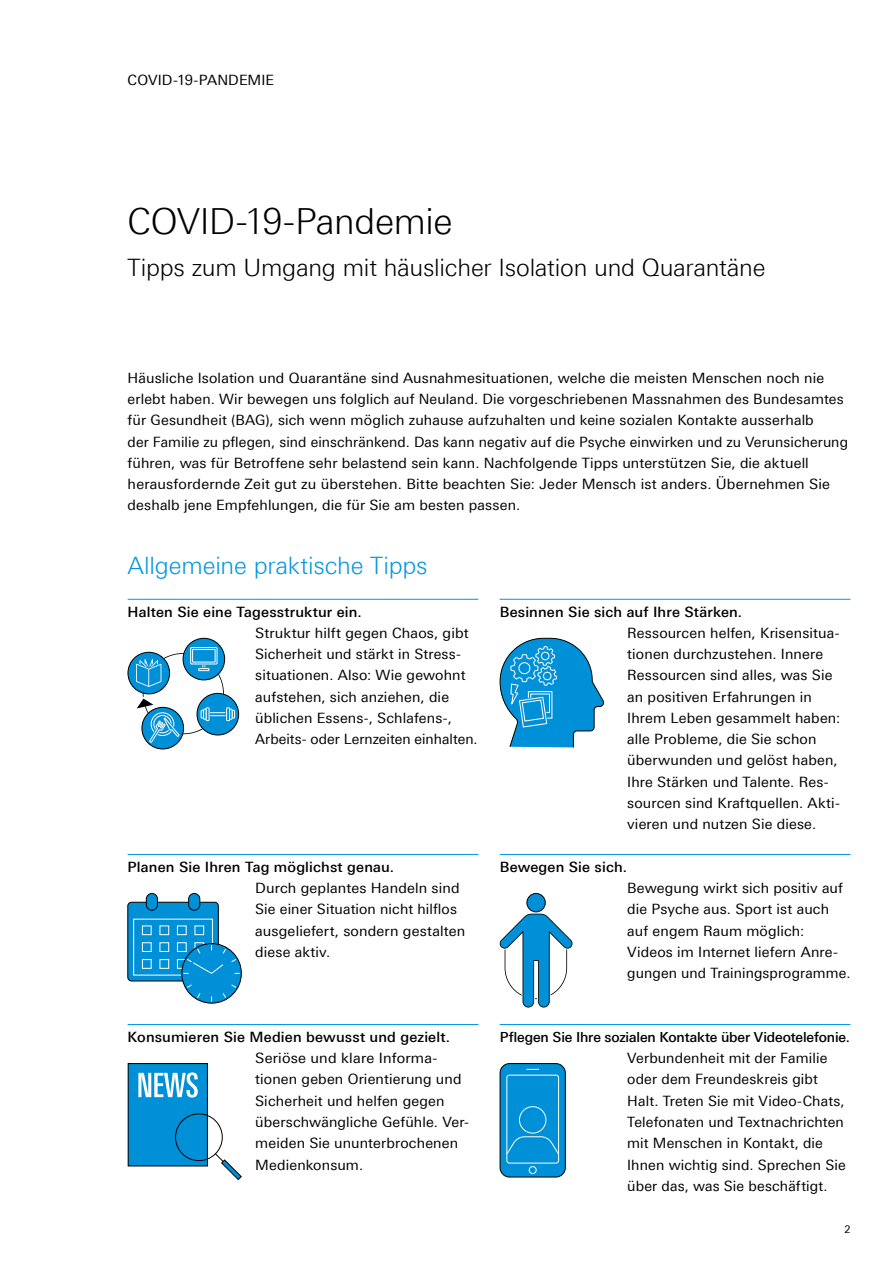
<style>
.page{position:relative;width:893px;height:1263px;background:#fff}
.page>*{position:absolute;margin:0;border:0;box-sizing:border-box;transform-origin:0 0}
.t1{font:300 36px "Linotype Univers 330";letter-spacing:-.02em;color:#000}
.t2{font:300 24px "Linotype Univers 330";letter-spacing:-.01em;color:#000}
.t3{font:300 24px "Linotype Univers 330";letter-spacing:-.01em;color:#0096df}
.t4{font:14.25px/21.3px "Linotype Univers 430";letter-spacing:.01em;color:#000}
.t5{font:500 14.25px "Linotype Univers 530";letter-spacing:.01em;color:#000}
.t6{font:500 13.95px "Linotype Univers 530";letter-spacing:-.01em;color:#000}
.t7{font:10.5px "Linotype Univers 430";color:#000}
</style>
<div class="page">
<hr style="left:128px;top:599px;width:350px;height:1px;background:#0096df">
<hr style="left:128px;top:854px;width:350px;height:1px;background:#0096df">
<hr style="left:128px;top:1024px;width:350px;height:1px;background:#0096df">
<hr style="left:500px;top:599px;width:350px;height:1px;background:#0096df">
<hr style="left:500px;top:854px;width:350px;height:1px;background:#0096df">
<hr style="left:500px;top:1024px;width:350px;height:1px;background:#0096df">
<div style="left:128px;top:902px;width:90px;height:79px;background:#0090d7;border-radius:4px"></div>
<div style="left:127px;top:902px;width:92px;height:79px;border:1px solid #000;border-radius:4px"></div>
<div style="left:133px;top:919px;width:80px;height:56px;background:#0090d7;border:1px solid #fff"></div>
<div style="left:142px;top:925px;width:10px;height:10px;background:#0090d7;border:1px solid #fff"></div>
<div style="left:160px;top:925px;width:9px;height:10px;background:#0090d7;border:1px solid #fff"></div>
<div style="left:177px;top:925px;width:10px;height:10px;background:#0090d7;border:1px solid #fff"></div>
<div style="left:195px;top:925px;width:9px;height:10px;background:#0090d7;border:1px solid #fff"></div>
<div style="left:142px;top:942px;width:10px;height:10px;background:#0090d7;border:1px solid #fff"></div>
<div style="left:160px;top:942px;width:9px;height:10px;background:#0090d7;border:1px solid #fff"></div>
<div style="left:177px;top:942px;width:10px;height:10px;background:#0090d7;border:1px solid #fff"></div>
<svg style="left:195px;top:942px;width:9px;height:3px"></svg>
<div style="left:142px;top:959px;width:10px;height:10px;background:#0090d7;border:1px solid #fff"></div>
<div style="left:160px;top:959px;width:9px;height:10px;background:#0090d7;border:1px solid #fff"></div>
<div style="left:177px;top:959px;width:10px;height:10px;background:#0090d7;border:1px solid #fff"></div>
<div style="left:182px;top:943px;width:59px;height:60px;background:#0090d7;border-radius:50%"></div>
<div style="left:181px;top:943px;width:61px;height:60px;border:1px solid #000;border-radius:50%"></div>
<div style="left:189px;top:893px;width:11px;height:17px;background:#0090d7;border-radius:6px"></div>
<div style="left:188px;top:893px;width:12px;height:18px;border:1px solid #000;border-radius:6px"></div>
<div style="left:146px;top:893px;width:11px;height:17px;background:#0090d7;border-radius:6px"></div>
<div style="left:146px;top:893px;width:12px;height:18px;border:1px solid #000;border-radius:6px"></div>
<svg style="left:184px;top:945px;width:55px;height:29px"></svg>
<svg style="left:186px;top:984px;width:15px;height:14px"></svg>
<svg style="left:222px;top:984px;width:15px;height:14px"></svg>
<svg style="left:142px;top:707px;width:42px;height:42px"></svg>
<div style="left:142px;top:707px;width:42px;height:42px;border:1px solid #000;border-radius:50%"></div>
<div style="left:128px;top:652px;width:42px;height:42px;background:#0090d7;border-radius:50%"></div>
<div style="left:128px;top:652px;width:42px;height:42px;border:1px solid #000;border-radius:50%"></div>
<svg style="left:197px;top:693px;width:42px;height:42px"></svg>
<div style="left:197px;top:693px;width:42px;height:42px;border:1px solid #000;border-radius:50%"></div>
<svg style="left:183px;top:638px;width:42px;height:42px"></svg>
<div style="left:183px;top:638px;width:42px;height:42px;border:1px solid #000;border-radius:50%"></div>
<div style="left:189px;top:646px;width:29px;height:19px;border:3px solid #0090d7"></div>
<svg style="left:136px;top:647px;width:99px;height:99px"></svg>
<div style="left:128px;top:1063px;width:79px;height:103px;background:#0090d7"></div>
<div style="left:128px;top:1063px;width:80px;height:103px;border:1px solid #000"></div>
<svg style="left:138px;top:1072px;width:60px;height:25px"></svg>
<div style="left:175px;top:1113px;width:48px;height:48px;border:1px solid #000;border-radius:50%"></div>
<svg style="left:214px;top:1153px;width:28px;height:28px"></svg>
<svg style="left:499px;top:637px;width:105px;height:111px"></svg>
<div style="left:527px;top:893px;width:18px;height:19px;background:#0090d7;border-radius:50%"></div>
<div style="left:526px;top:893px;width:20px;height:19px;border:1px solid #000;border-radius:50%"></div>
<svg style="left:499px;top:914px;width:74px;height:93px"></svg>
<div style="left:500px;top:1063px;width:65px;height:114px;background:#0090d7;border-radius:9px"></div>
<div style="left:500px;top:1063px;width:66px;height:114px;border:1px solid #000;border-radius:9px"></div>
<div style="left:506px;top:1075px;width:53px;height:88px;border:1px solid #fff;border-radius:3px"></div>
<svg style="left:527px;top:1069px;width:12px;height:1px"></svg>
<div style="left:529px;top:1166px;width:8px;height:8px;border:1px solid #fff;border-radius:50%"></div>
<div style="left:519px;top:1106px;width:27px;height:27px;border:1px solid #fff;border-radius:50%"></div>
<svg style="left:506px;top:1136px;width:54px;height:19px"></svg>
<p class="t4" style="left:128px;top:69px;width:148px">COVID-19-PANDEMIE</p>
<h1 class="t1" style="left:128px;top:200px;width:326px">COVID-19-Pandemie</h1>
<h2 class="t2" style="left:128px;top:254px;width:640px">Tipps zum Umgang mit häuslicher Isolation und Quarantäne</h2>
<p class="t4" style="left:128px;top:367px;width:722px">Häusliche Isolation und Quarantäne sind Ausnahmesituationen, welche die meisten Menschen noch nie erlebt haben. Wir bewegen uns folglich auf Neuland. Die vorgeschriebenen Massnahmen des Bundesamtes für Gesundheit (BAG), sich wenn möglich zuhause aufzuhalten und keine sozialen Kontakte ausserhalb<br>der Familie zu pflegen, sind einschränkend. Das kann negativ auf die Psyche einwirken und zu Verunsicherung führen, was für Betroffene sehr belastend sein kann. Nachfolgende Tipps unterstützen Sie, die aktuell herausfordernde Zeit gut zu überstehen. Bitte beachten Sie: Jeder Mensch ist anders. Übernehmen Sie deshalb jene Empfehlungen, die für Sie am besten passen.</p>
<h2 class="t3" style="left:128px;top:551px;width:302px">Allgemeine praktische Tipps</h2>
<p class="t5" style="left:128px;top:603px;width:236px">Halten Sie eine Tagesstruktur ein.</p>
<p class="t4" style="left:255px;top:622px;width:224px">Struktur hilft gegen Chaos, gibt Sicherheit und stärkt in Stress&shy;situationen. Also: Wie gewohnt aufstehen, sich anziehen, die üblichen Essens-, Schlafens-, Arbeits- oder Lernzeiten einhalten.</p>
<p class="t5" style="left:128px;top:858px;width:268px">Planen Sie Ihren Tag möglichst genau.</p>
<p class="t4" style="left:255px;top:877px;width:212px">Durch geplantes Handeln sind<br>Sie einer Situation nicht hilflos ausgeliefert, sondern gestalten diese aktiv.</p>
<p class="t5" style="left:128px;top:1028px;width:324px">Konsumieren Sie Medien bewusst und gezielt.</p>
<p class="t4" style="left:255px;top:1047px;width:215px">Seriöse und klare Informa&shy;tionen geben Orientierung und<br>Sicherheit und helfen gegen überschwängliche Gefühle. Ver&shy;meiden Sie ununterbrochenen<br>Medienkonsum.</p>
<p class="t5" style="left:500px;top:603px;width:244px">Besinnen Sie sich auf Ihre Stärken.</p>
<p class="t4" style="left:627px;top:622px;width:215px">Ressourcen helfen, Krisensitua&shy;tionen durchzustehen. Innere<br>Ressourcen sind alles, was Sie an positiven Erfahrungen in<br>Ihrem Leben gesammelt haben: alle Probleme, die Sie schon überwunden und gelöst haben,<br>Ihre Stärken und Talente. Res&shy;sourcen sind Kraftquellen. Akti&shy;vieren und nutzen Sie diese.</p>
<p class="t5" style="left:500px;top:858px;width:129px">Bewegen Sie sich.</p>
<p class="t4" style="left:627px;top:877px;width:225px">Bewegung wirkt sich positiv auf die Psyche aus. Sport ist auch auf engem Raum möglich:<br>Videos im Internet liefern Anre&shy;gungen und Trainingsprogramme.</p>
<p class="t6" style="left:500px;top:1029px;width:352px">Pflegen Sie Ihre sozialen Kontakte über Videotelefonie.</p>
<p class="t4" style="left:627px;top:1047px;width:220px">Verbundenheit mit der Familie oder dem Freundeskreis gibt<br>Halt. Treten Sie mit Video-Chats,<br>Telefonaten und Textnachrichten mit Menschen in Kontakt, die<br>Ihnen wichtig sind. Sprechen Sie über das, was Sie beschäftigt.</p>
<p class="t7" style="left:844px;top:1223px;width:8px">2</p>
</div>
